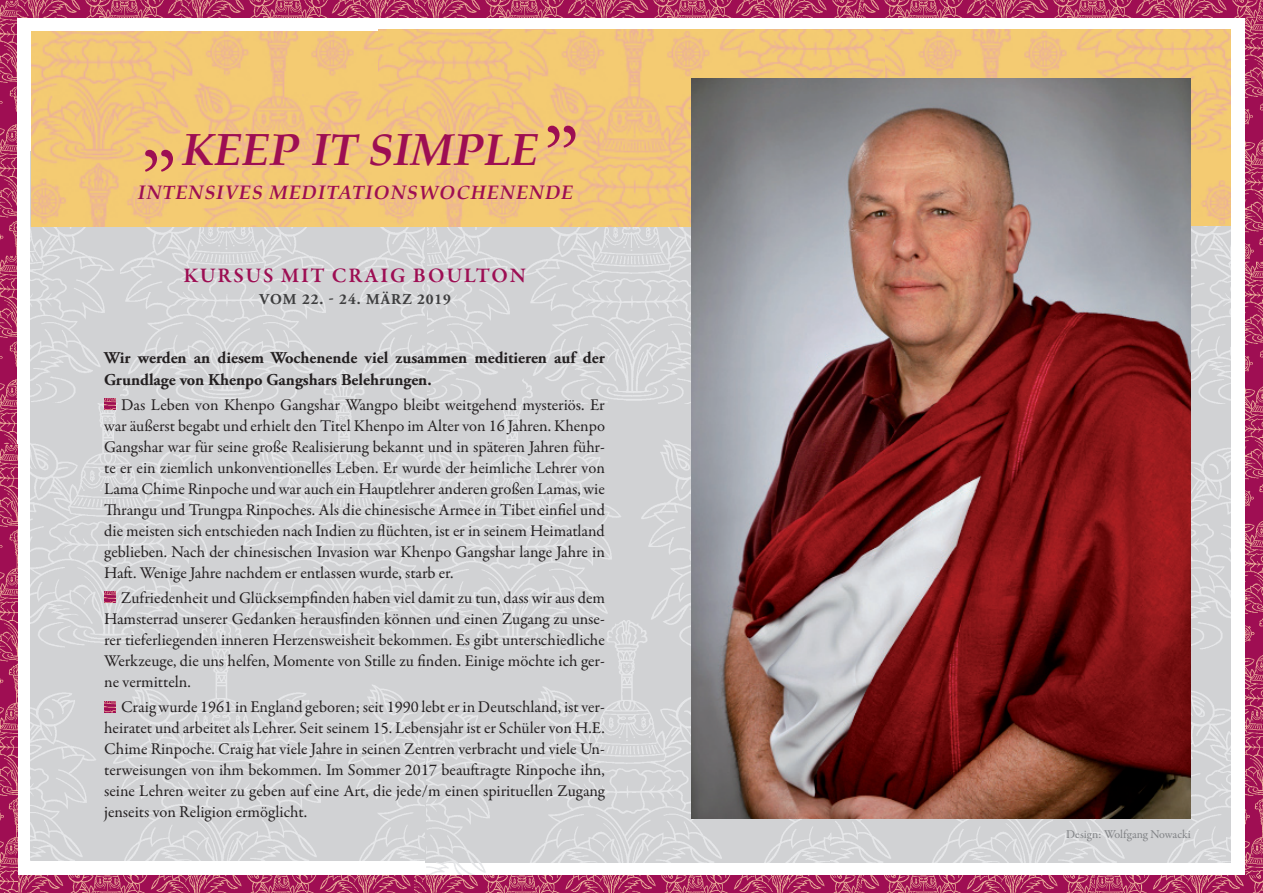
<style>
.page{position:relative;width:1263px;height:893px;background:#fff}
.page>*{position:absolute;margin:0;border:0;box-sizing:border-box;transform-origin:0 0}
.t1{font:italic 700 45px "Palatino";color:#9d0e53}
.t2{font:600 21px "Garamond Premr Pro";letter-spacing:.075em;color:#9d0e53}
.t3{font:italic 700 19.5px "Palatino";letter-spacing:.05em;color:#9d0e53}
.t4{font:16.5px/21px "Garamond Premr Pro";letter-spacing:-.005em;color:#231f20;text-align:justify}
.t5{font:700 16.5px/21px "Adobe Garamond Pro";color:#231f20}
.t6{font:700 15px "Adobe Garamond Pro";letter-spacing:.06em;color:#3e3e3f}
.t7{font:12px "Garamond Premr Pro";color:#808285}
.s1{font-family:"Adobe Garamond Pro";font-weight:400;font-style:normal;font-size:94.5px}
</style>
<div class="page">
<div style="left:30px;top:152px;width:400px;height:709px;background:#d1d2d4"></div>
<img style="left:30px;top:402px;width:189px;height:241px">
<img style="left:236px;top:369px;width:189px;height:274px">
<img style="left:120px;top:227px;width:217px;height:175px">
<img style="left:30px;top:227px;width:86px;height:175px">
<img style="left:348px;top:227px;width:77px;height:175px">
<img style="left:110px;top:619px;width:223px;height:242px">
<img style="left:30px;top:619px;width:69px;height:242px">
<img style="left:344px;top:619px;width:81px;height:242px">
<div style="left:425px;top:152px;width:407px;height:710px;background:#d1d2d4"></div>
<img style="left:431px;top:404px;width:190px;height:241px">
<img style="left:641px;top:404px;width:51px;height:216px">
<img style="left:522px;top:227px;width:170px;height:177px">
<img style="left:427px;top:227px;width:92px;height:177px">
<img style="left:515px;top:620px;width:221px;height:242px">
<img style="left:750px;top:818px;width:80px;height:44px">
<img style="left:1191px;top:404px;width:39px;height:216px">
<img style="left:1191px;top:225px;width:39px;height:179px">
<img style="left:918px;top:818px;width:216px;height:44px">
<img style="left:830px;top:818px;width:73px;height:44px">
<img style="left:1152px;top:620px;width:78px;height:242px">
<img style="left:884px;top:30px;width:346px;height:195px">
<img style="left:31px;top:31px;width:347px;height:196px">
<img style="left:378px;top:30px;width:506px;height:197px">
<svg style="left:388px;top:562px;width:1px;height:17px"></svg>
<svg style="left:1204px;top:562px;width:1px;height:17px"></svg>
<img style="left:426px;top:634px;width:76px;height:242px">
<img style="left:1246px;top:710px;width:17px;height:166px">
<img style="left:0;top:0;width:17px;height:255px">
<img style="left:17px;top:0;width:164px;height:17px">
<img style="left:181px;top:0;width:236px;height:17px">
<img style="left:1246px;top:17px;width:17px;height:244px">
<img style="left:863px;top:0;width:122px;height:17px">
<img style="left:985px;top:0;width:278px;height:17px">
<img style="left:0;top:255px;width:17px;height:189px">
<img style="left:278px;top:876px;width:137px;height:17px">
<img style="left:17px;top:876px;width:261px;height:17px">
<img style="left:1246px;top:261px;width:17px;height:449px">
<img style="left:1094px;top:876px;width:169px;height:17px">
<img style="left:861px;top:876px;width:233px;height:17px">
<img style="left:692px;top:876px;width:169px;height:17px">
<img style="left:415px;top:876px;width:277px;height:17px">
<img style="left:417px;top:0;width:168px;height:17px">
<img style="left:585px;top:0;width:278px;height:17px">
<img style="left:0;top:444px;width:17px;height:449px">
<img style="left:692px;top:78px;width:499px;height:740px">
<svg style="left:104px;top:399px;width:11px;height:11px"></svg>
<svg style="left:104px;top:592px;width:11px;height:11px"></svg>
<svg style="left:104px;top:701px;width:11px;height:11px"></svg>
<h1 class="t1" style="left:141px;top:112px;width:440px"><span class="s1">„</span>KEEP IT SIMPLE<sup>„</sup></h1>
<p class="t3" style="left:138px;top:176px;width:437px">INTENSIVES MEDITATIONSWOCHENENDE</p>
<p class="t2" style="left:184px;top:262px;width:344px">KURSUS MIT CRAIG BOULToN</p>
<p class="t6" style="left:260px;top:290px;width:193px">Vom 22. 24. März 2019</p>
<p class="t5" style="left:104px;top:348px;width:502px">Wir werden an diesem Wochenende viel zusammen meditieren auf der<br>Grundlage von Khenpo Gangshars Belehrungen.</p>
<p class="t4" style="left:104px;top:394px;width:502px;text-indent:17px">Das Leben von Khenpo Gangshar Wangpo bleibt weitgehend mysteriös. Er war äußerst begabt und erhielt den Titel Khenpo im Alter von 16 Jahren. Khenpo Gangshar war für seine große Realisierung bekannt und in späteren Jahren führ&shy;te er ein ziemlich unkonventionelles Leben. Er wurde der heimliche Lehrer von Lama Chime Rinpoche und war auch ein Hauptlehrer anderen großen Lamas, wie Thrangu und Trungpa Rinpoches. Als die chinesische Armee in Tibet einfiel und die meisten sich entschieden nach Indien zu flüchten, ist er in seinem Heimatland geblieben. Nach der chinesischen Invasion war Khenpo Gangshar lange Jahre in Haft. Wenige Jahre nachdem er entlassen wurde, starb er.</p>
<p class="t4" style="left:104px;top:588px;width:502px;text-indent:17px">Zufriedenheit und Glücksempfinden haben viel damit zu tun, dass wir aus dem Hamsterrad unserer Gedanken herausfinden können und einen Zugang zu unse&shy;rer tieferliegenden inneren Herzensweisheit bekommen. Es gibt unterschiedliche Werkzeuge, die uns helfen, Momente von Stille zu finden. Einige möchte ich ger&shy;ne vermitteln.</p>
<p class="t4" style="left:104px;top:697px;width:502px;text-indent:17px">Craig wurde 1961 in England geboren; seit 1990 lebt er in Deutschland, ist ver&shy;heiratet und arbeitet als Lehrer. Seit seinem 15. Lebensjahr ist er Schüler von H.E.<br>Chime Rinpoche. Craig hat viele Jahre in seinen Zentren verbracht und viele Un&shy;terweisungen von ihm bekommen. Im Sommer 2017 beauftragte Rinpoche ihn, seine Lehren weiter zu geben auf eine Art, die jede/m einen spirituellen Zugang jenseits von Religion ermöglicht.</p>
<p class="t7" style="left:1066px;top:827px;width:126px">Design: Wolfgang Nowacki</p>
</div>
